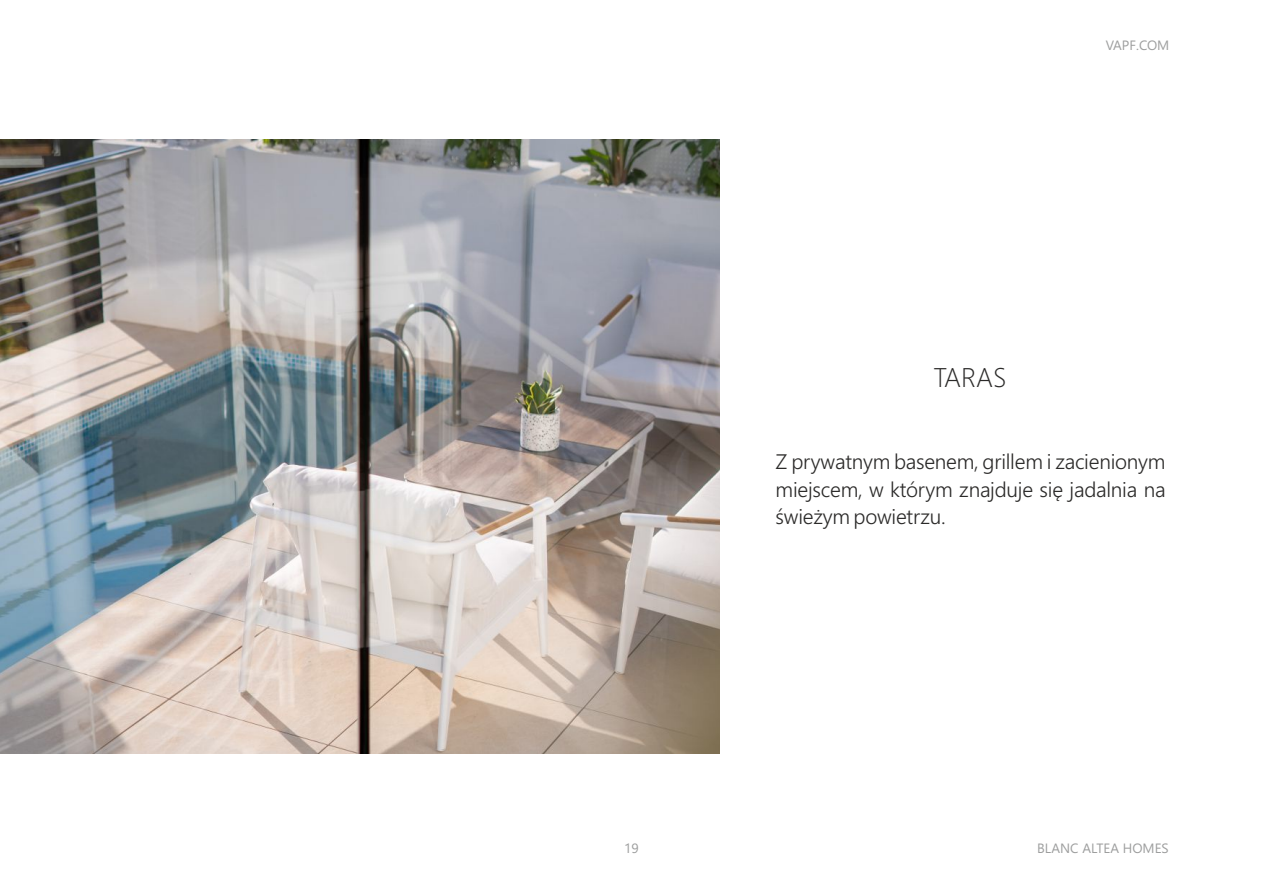
<style>
.page{position:relative;width:1263px;height:893px;background:#fff}
.page>*{position:absolute;margin:0;border:0;box-sizing:border-box;transform-origin:0 0}
.t1{font:300 27px "Segoe UI";color:#2b2a29}
.t2{font:300 21px/27.9px "Segoe UI";letter-spacing:-.01em;color:#2b2a29;text-align:justify}
.t3{font:13.5px "Segoe UI";color:#9d9e9e}
</style>
<div class="page">
<img style="left:0;top:139px;width:720px;height:615px">
<p class="t3" style="left:1106px;top:40px;width:65px">VAPF.COM</p>
<p class="t1" style="left:933px;top:368px;width:75px">TARAS</p>
<p class="t2" style="left:776px;top:449px;width:391px">Z prywatnym basenem, grillem i zacienionym miejscem, w którym znajduje się jadalnia na świeżym powietrzu.</p>
<p class="t3" style="left:624px;top:844px;width:16px">19</p>
<p class="t3" style="left:1037px;top:844px;width:133px">BLANC ALTEA HOMES</p>
</div>
